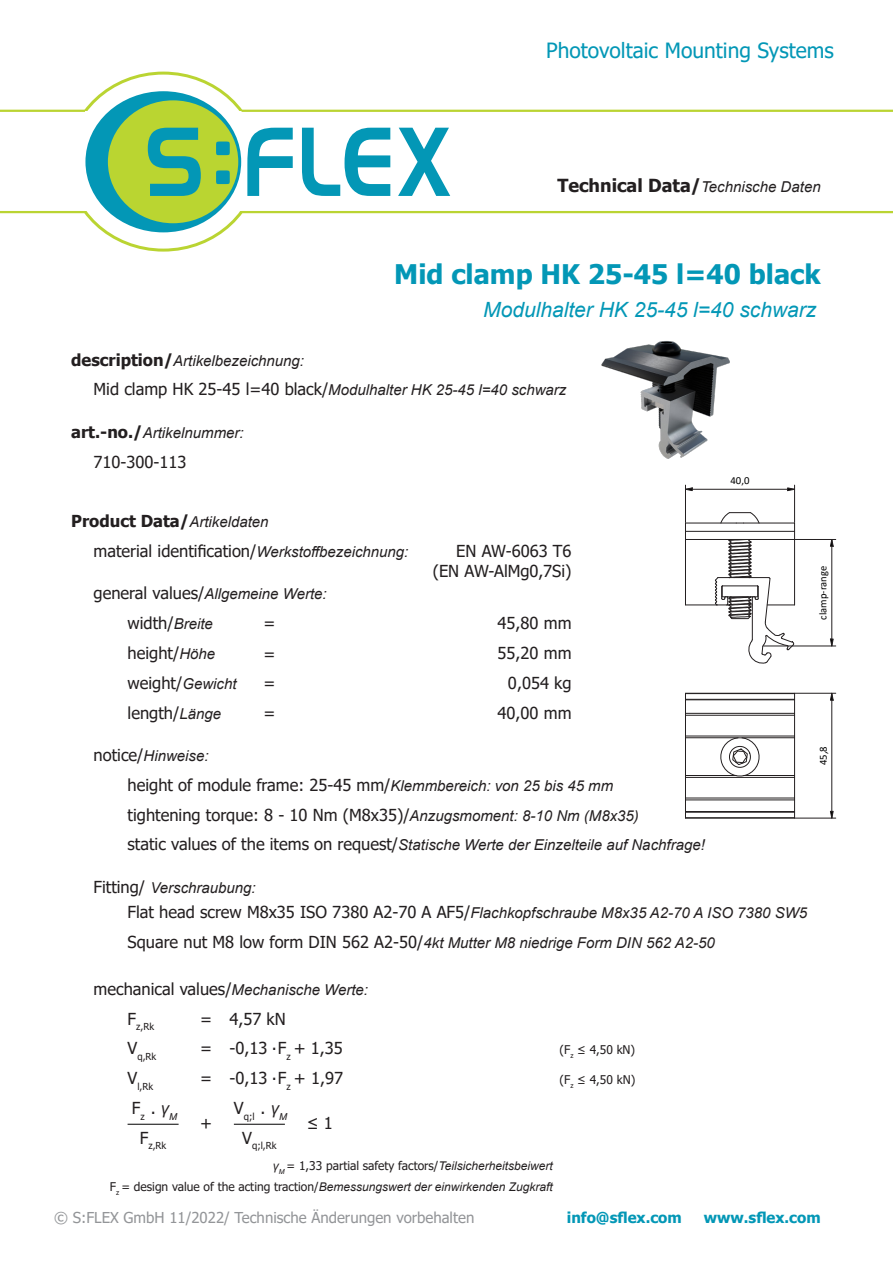
<style>
.page{position:relative;width:893px;height:1263px;background:#fff}
.page>*{position:absolute;margin:0;border:0;box-sizing:border-box;transform-origin:0 0}
.t1{font:700 27px "Tahoma";color:#0397b6}
.t2{font:italic 21px "Arial";color:#0397b6}
.t3{font:21px "Tahoma";color:#0397b6}
.t4{font:16.5px "Tahoma";color:#231f20}
.t5{font:700 16.5px "Tahoma";color:#231f20}
.t6{font:italic 15px "Arial";color:#231f20}
.t7{font:15px "Tahoma";color:#939598}
.t8{font:700 15px "Tahoma";color:#0397b6}
.t9{font:12px "Tahoma";color:#231f20}
.t10{font:italic 12px "Arial";color:#231f20}
.t11{font:10.8px "Calibri";color:#000}
.t12{font:10.5px "Calibri";color:#000}
.t13{font:9.6px "Tahoma";color:#231f20}
.t14{font:6.45px "Calibri";letter-spacing:.005em;color:#000}
.s1{font-family:"Tahoma";font-weight:700;font-style:normal;font-size:18px}
.s2{font-family:"Tahoma";font-weight:700;font-style:normal;font-size:16.5px}
.s3{font-family:"Tahoma";font-style:normal;font-size:16.5px}
.s4{font-family:"Arial";font-weight:400;font-style:italic;font-size:15px}
.s5{font-family:"Arial";font-style:italic;font-size:15px}
.s6{font-family:"Arial";font-style:italic}
.s7{font-family:"Tahoma";font-style:normal}
</style>
<div class="page">
<img style="left:601px;top:341px;width:129px;height:118px">
<svg style="left:673px;top:455px;width:164px;height:364px"></svg>
<svg style="left:830px;top:538px;width:4px;height:9px"></svg>
<svg style="left:830px;top:639px;width:4px;height:9px"></svg>
<hr style="left:831px;top:546px;width:1px;height:93px;background:#231f20">
<hr style="left:795px;top:539px;width:41px;height:1px;background:#231f20">
<hr style="left:764px;top:646px;width:72px;height:1px;background:#231f20">
<svg style="left:787px;top:487px;width:9px;height:4px"></svg>
<svg style="left:684px;top:487px;width:9px;height:4px"></svg>
<hr style="left:692px;top:489px;width:96px;height:1px;background:#231f20">
<hr style="left:685px;top:485px;width:1px;height:37px;background:#231f20">
<hr style="left:794px;top:485px;width:1px;height:37px;background:#231f20">
<svg style="left:830px;top:691px;width:4px;height:9px"></svg>
<svg style="left:830px;top:811px;width:4px;height:7px"></svg>
<hr style="left:831px;top:700px;width:1px;height:111px;background:#231f20">
<hr style="left:795px;top:818px;width:41px;height:1px;background:#231f20">
<hr style="left:795px;top:693px;width:41px;height:1px;background:#231f20">
<hr style="left:0;top:110px;width:85px;height:2px;background:#bad432">
<hr style="left:0;top:211px;width:85px;height:2px;background:#bad432">
<hr style="left:242px;top:110px;width:651px;height:2px;background:#bad432">
<hr style="left:242px;top:211px;width:651px;height:2px;background:#bad432">
<div style="left:85px;top:91px;width:156px;height:141px;background:#0397b6;border-radius:50%"></div>
<div style="left:108px;top:100px;width:130px;height:123px;background:#bad531;border-radius:50%"></div>
<svg style="left:216px;top:170px;width:14px;height:14px"></svg>
<svg style="left:216px;top:142px;width:14px;height:13px"></svg>
<svg style="left:398px;top:128px;width:52px;height:68px"></svg>
<svg style="left:302px;top:128px;width:88px;height:68px"></svg>
<svg style="left:247px;top:128px;width:46px;height:68px"></svg>
<svg style="left:148px;top:128px;width:53px;height:68px"></svg>
<hr style="left:128px;top:1124px;width:51px;height:1px;background:#000">
<hr style="left:234px;top:1124px;width:51px;height:1px;background:#000">
<p class="t3" style="left:546px;top:36px;width:289px">Photovoltaic Mounting Systems</p>
<p class="t6" style="left:557px;top:177px;width:265px"><span class="s1">Technical Data/</span>Technische Daten</p>
<p class="t1" style="left:394px;top:256px;width:428px">Mid clamp HK 25-45 l=40 black</p>
<p class="t6" style="left:71px;top:351px;width:234px"><span class="s2">description/</span>Artikelbezeichnung:</p>
<p class="t2" style="left:483px;top:296px;width:335px">Modulhalter HK 25-45 l=40 schwarz</p>
<p class="t6" style="left:94px;top:380px;width:474px"><span class="s3">Mid clamp HK 25-45 l=40 black/</span>Modulhalter HK 25-45 l=40 schwarz</p>
<p class="t6" style="left:71px;top:423px;width:174px"><span class="s2">art.-no./</span>Artikelnummer:</p>
<p class="t4" style="left:94px;top:451px;width:95px">710-300-113</p>
<p class="t5" style="left:71px;top:510px;width:199px">Product Data/<span class="s4">Artikeldaten</span></p>
<p class="t4" style="left:94px;top:540px;width:316px">material identification/<span class="s5">Werkstoffbezeichnung:</span></p>
<p class="t4" style="left:456px;top:540px;width:117px">EN AW-6063 T6</p>
<p class="t4" style="left:433px;top:560px;width:140px">(EN AW-AlMg0,7Si)</p>
<p class="t6" style="left:94px;top:584px;width:235px"><span class="s3">general values/</span>Allgemeine Werte:</p>
<p class="t4" style="left:263px;top:612px;width:14px">=</p>
<p class="t4" style="left:263px;top:642px;width:14px">=</p>
<p class="t4" style="left:263px;top:672px;width:14px">=</p>
<p class="t4" style="left:263px;top:701px;width:14px">=</p>
<p class="t4" style="left:128px;top:612px;width:87px">width/<span class="s5">Breite</span></p>
<p class="t4" style="left:128px;top:642px;width:89px">height/<span class="s5">Höhe</span></p>
<p class="t4" style="left:128px;top:672px;width:111px">weight/<span class="s5">Gewicht</span></p>
<p class="t4" style="left:128px;top:701px;width:95px">length/<span class="s5">Länge</span></p>
<p class="t6" style="left:94px;top:746px;width:117px"><span class="s3">notice/</span>Hinweise:</p>
<p class="t4" style="left:498px;top:612px;width:75px">45,80 mm</p>
<p class="t4" style="left:498px;top:642px;width:75px">55,20 mm</p>
<p class="t4" style="left:508px;top:672px;width:65px">0,054 kg</p>
<p class="t4" style="left:498px;top:701px;width:75px">40,00 mm</p>
<p class="t4" style="left:128px;top:774px;width:487px">height of module frame: 25-45 mm/<span class="s5">Klemmbereich: von 25 bis 45 mm</span></p>
<p class="t4" style="left:128px;top:803px;width:513px">tightening torque: 8 - 10 Nm (M8x35)/<span class="s5">Anzugsmoment: 8-10 Nm (M8x35)</span></p>
<p class="t6" style="left:128px;top:835px;width:579px"><span class="s3">static values of the items on request/</span>Statische Werte der Einzelteile auf Nachfrage!</p>
<p class="t11" style="left:730px;top:473px;width:20px">40,0</p>
<p class="t6" style="left:94px;top:878px;width:164px"><span class="s3">Fitting/</span> Verschraubung:</p>
<p class="t6" style="left:128px;top:903px;width:681px"><span class="s3">Flat head screw M8x35 ISO 7380 A2-70 A AF5/</span>Flachkopfschraube M8x35 A2-70 A ISO 7380 SW5</p>
<p class="t6" style="left:128px;top:933px;width:589px"><span class="s3">Square nut M8 low form DIN 562 A2-50/</span>4kt Mutter M8 niedrige Form DIN 562 A2-50</p>
<p class="t14" style="left:483px;top:940px;width:18px">Fläche</p>
<p class="t14" style="left:538px;top:939px;width:6px">Ix</p>
<p class="t14" style="left:592px;top:939px;width:10px">Wx</p>
<p class="t14" style="left:556px;top:946px;width:12px">cm<sup>4</sup></p>
<p class="t14" style="left:647px;top:940px;width:49px">Allgemeintoleranz</p>
<p class="t4" style="left:94px;top:978px;width:276px">mechanical values/<span class="s5">Mechanische Werte:</span></p>
<p class="t4" style="left:230px;top:1008px;width:58px">4,57 kN</p>
<p class="t13" style="left:128px;top:1020px;width:28px"><sup>F</sup>z,Rk</p>
<p class="t13" style="left:128px;top:1050px;width:30px"><sup>V</sup>q,Rk</p>
<p class="t4" style="left:230px;top:1037px;width:115px">-0,13 F<sub>z</sub> + 1,35</p>
<p class="t9" style="left:560px;top:1042px;width:77px">(F<sub>z</sub> ≤ 4,50 kN)</p>
<p class="t13" style="left:128px;top:1080px;width:27px"><sup>V</sup>l,Rk</p>
<p class="t4" style="left:200px;top:1067px;width:14px">=</p>
<p class="t4" style="left:200px;top:1008px;width:14px">=</p>
<p class="t4" style="left:200px;top:1037px;width:14px">=</p>
<p class="t4" style="left:272px;top:1033px;width:6px">.</p>
<p class="t4" style="left:230px;top:1067px;width:115px">-0,13 F<sub>z</sub> + 1,97</p>
<p class="t9" style="left:560px;top:1072px;width:77px">(F<sub>z</sub> ≤ 4,50 kN)</p>
<p class="t4" style="left:272px;top:1063px;width:6px">.</p>
<p class="t4" style="left:132px;top:1097px;width:47px">F<sub>z</sub> . <span class="s6">γ</span><sub>M</sub></p>
<p class="t13" style="left:140px;top:1139px;width:28px"><sup>F</sup>z,Rk</p>
<p class="t4" style="left:200px;top:1112px;width:14px">+</p>
<p class="t13" style="left:234px;top:1109px;width:55px"><sup>V</sup>q;l <sup>.</sup> <sup>γ</sup><span class="s6">M</span></p>
<p class="t13" style="left:242px;top:1139px;width:36px"><sup>V</sup>q;l,Rk</p>
<p class="t9" style="left:273px;top:1158px;width:281px"><span class="s6">γ</span><sub>M</sub> = 1,33 partial safety factors/<span class="s6">Teilsicherheitsbeiwert</span></p>
<p class="t4" style="left:307px;top:1112px;width:28px">≤ 1</p>
<p class="t10" style="left:110px;top:1179px;width:444px"><span class="s7">F</span><sub>z</sub> <span class="s7">= design value of the acting traction/</span>Bemessungswert der einwirkenden Zugkraft</p>
<p class="t12" style="left:816px;top:620px;width:56px;rotate:-90deg">clamp-range</p>
<p class="t11" style="left:816px;top:765px;width:21px;rotate:-90deg">45,8</p>
<p class="t7" style="left:54px;top:1208px;width:422px">© S:FLEX GmbH 11/2022/ Technische Änderungen vorbehalten</p>
<p class="t8" style="left:567px;top:1207px;width:117px">info@sflex.com</p>
<p class="t8" style="left:704px;top:1207px;width:118px">www.sflex.com</p>
</div>
